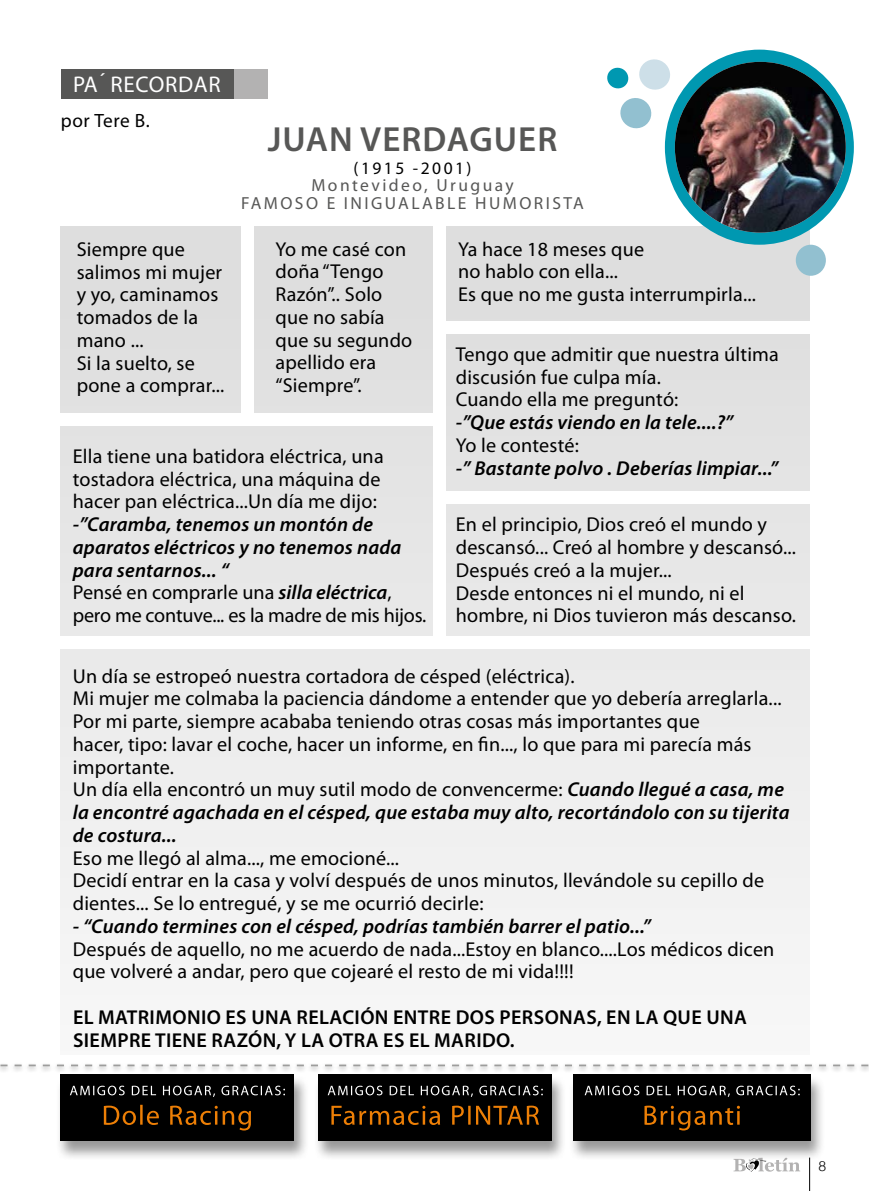
<style>
.page{position:relative;width:869px;height:1191px;background:#fff}
.page>*{position:absolute;margin:0;border:0;box-sizing:border-box;transform-origin:0 0}
.t1{font:600 35px "Myriad Pro";letter-spacing:.03em;color:#575756}
.t2{font:22.75px "Myriad Pro";letter-spacing:.03em;color:#fff}
.t3{font:20.12px/22.8px "Myriad Pro";letter-spacing:.01em;color:#000}
.t4{font:italic 600 20.12px/22.8px "Myriad Pro";letter-spacing:.01em;color:#000}
.t5{font:600 20.12px/22.8px "Myriad Pro";letter-spacing:.02em;color:#000}
.t6{font:19.25px "Myriad Pro";letter-spacing:.03em;color:#000}
.t7{font:17.5px/17.5px "Myriad Pro";letter-spacing:.14em;color:#575756;text-align:center}
.t8{font:17.5px "Myriad Pro";letter-spacing:.14em;color:#000}
.t9{font:300 14px "Helvetica";color:#000}
.s1{font-weight:400;font-style:normal}
.s2{font-weight:600;font-style:italic}
</style>
<div class="page">
<hr style="left:809px;top:1157px;width:1px;height:34px;background:#000">
<svg style="left:733px;top:1160px;width:66px;height:11px"></svg>
<div style="left:60px;top:226px;width:749px;height:828px;background:#eaeaea"></div>
<div style="left:0;top:1062px;width:868px;height:11px;background:#000;opacity:.4"></div>
<svg style="left:0;top:1064px;width:868px;height:2px"></svg>
<div style="left:55px;top:1074px;width:254px;height:86px;background:#000;opacity:.4"></div>
<div style="left:61px;top:1074px;width:233px;height:66px;background:#000"></div>
<div style="left:313px;top:1074px;width:254px;height:86px;background:#000;opacity:.4"></div>
<div style="left:318px;top:1074px;width:234px;height:66px;background:#000"></div>
<div style="left:568px;top:1074px;width:257px;height:86px;background:#000;opacity:.4"></div>
<div style="left:573px;top:1074px;width:237px;height:66px;background:#000"></div>
<svg style="left:70px;top:1085px;width:215px;height:12px"></svg>
<svg style="left:327px;top:1085px;width:215px;height:12px"></svg>
<svg style="left:584px;top:1085px;width:215px;height:12px"></svg>
<svg style="left:104px;top:1104px;width:147px;height:26px"></svg>
<svg style="left:644px;top:1105px;width:95px;height:25px"></svg>
<svg style="left:331px;top:1105px;width:208px;height:20px"></svg>
<div style="left:40px;top:636px;width:791px;height:13px;background:#fff"></div>
<div style="left:433px;top:216px;width:13px;height:433px;background:#fff"></div>
<div style="left:50px;top:413px;width:391px;height:13px;background:#fff"></div>
<div style="left:440px;top:321px;width:391px;height:13px;background:#fff"></div>
<div style="left:440px;top:491px;width:391px;height:13px;background:#fff"></div>
<div style="left:241px;top:216px;width:13px;height:210px;background:#fff"></div>
<div style="left:61px;top:69px;width:173px;height:30px;background:#575756"></div>
<div style="left:234px;top:69px;width:33px;height:30px;background:#b3b2b2"></div>
<div style="left:664px;top:50px;width:189px;height:195px;background:#0098b1;border-radius:50%"></div>
<img style="left:674px;top:62px;width:171px;height:171px;border-radius:85px">
<div style="left:795px;top:245px;width:30px;height:31px;background:#92c0d0;border-radius:50%"></div>
<svg style="left:607px;top:59px;width:65px;height:71px"></svg>
<p class="t2" style="left:73px;top:70px;width:149px">PA´ RECORDAR</p>
<p class="t6" style="left:61px;top:109px;width:90px">por Tere B.</p>
<h1 class="t1" style="left:268px;top:117px;width:291px">JUAN VERDAGUER</h1>
<p class="t8" style="left:353px;top:157px;width:119px">(1915 -2001)</p>
<p class="t7" style="left:241px;top:177px;width:344px">Montevideo, Uruguay<br>FAMOSO E INIGUALABLE HUMORISTA</p>
<p class="t3" style="left:77px;top:237px;width:149px">Siempre que salimos mi mujer y yo, caminamos tomados de la mano ...<br>Si la suelto, se pone a comprar...</p>
<p class="t3" style="left:275px;top:237px;width:138px">Yo me casé con doña “Tengo<br>Razón”.. Solo que no sabía que su segundo apellido era “Siempre”.</p>
<p class="t3" style="left:73px;top:444px;width:312px">Ella tiene una batidora eléctrica, una tostadora eléctrica, una máquina de hacer pan eléctrica...Un día me dijo:</p>
<p class="t4" style="left:73px;top:513px;width:355px">-”Caramba, tenemos un montón de aparatos eléctricos y no tenemos nada para sentarnos... “<br><span class="s1">Pensé en comprarle una</span> silla eléctrica<span class="s1">, pero me contuve... es la madre de mis hijos.</span></p>
<p class="t3" style="left:458px;top:237px;width:299px">Ya hace 18 meses que<br>no hablo con ella...<br>Es que no me gusta interrumpirla...</p>
<p class="t3" style="left:455px;top:342px;width:324px">Tengo que admitir que nuestra última discusión fue culpa mía.<br>Cuando ella me preguntó:</p>
<p class="t4" style="left:455px;top:411px;width:279px">-”Que estás viendo en la tele....?”</p>
<p class="t3" style="left:455px;top:433px;width:125px">Yo le contesté:</p>
<p class="t4" style="left:455px;top:457px;width:324px">-” Bastante polvo . Deberías limpiar...”</p>
<p class="t3" style="left:455px;top:513px;width:341px">En el principio, Dios creó el mundo y descansó... Creó al hombre y descansó...<br>Después creó a la mujer...<br>Desde entonces ni el mundo, ni el hombre, ni Dios tuvieron más descanso.</p>
<p class="t3" style="left:73px;top:664px;width:718px">Un día se estropeó nuestra cortadora de césped (eléctrica).<br>Mi mujer me colmaba la paciencia dándome a entender que yo debería arreglarla...<br>Por mi parte, siempre acababa teniendo otras cosas más importantes que<br>hacer, tipo: lavar el coche, hacer un informe, en fin..., lo que para mi parecía más importante.<br>Un día ella encontró un muy sutil modo de convencerme: <span class="s2">Cuando llegué a casa, me la encontré agachada en el césped, que estaba muy alto, recortándolo con su tijerita de costura...</span></p>
<p class="t3" style="left:73px;top:846px;width:692px">Eso me llegó al alma..., me emocioné...<br>Decidí entrar en la casa y volví después de unos minutos, llevándole su cepillo de dientes... Se lo entregué, y se me ocurrió decirle:</p>
<p class="t4" style="left:73px;top:915px;width:579px">- “Cuando termines con el césped, podrías también barrer el patio...”</p>
<p class="t3" style="left:73px;top:937px;width:702px">Después de aquello, no me acuerdo de nada...Estoy en blanco....Los médicos dicen que volveré a andar, pero que cojearé el resto de mi vida!!!!</p>
<p class="t5" style="left:73px;top:1005px;width:675px">EL MATRIMONIO ES UNA RELACIÓN ENTRE DOS PERSONAS, EN LA QUE UNA<br>SIEMPRE TIENE RAZÓN, Y LA OTRA ES EL MARIDO.</p>
<p class="t9" style="left:818px;top:1157px;width:9px">8</p>
</div>
